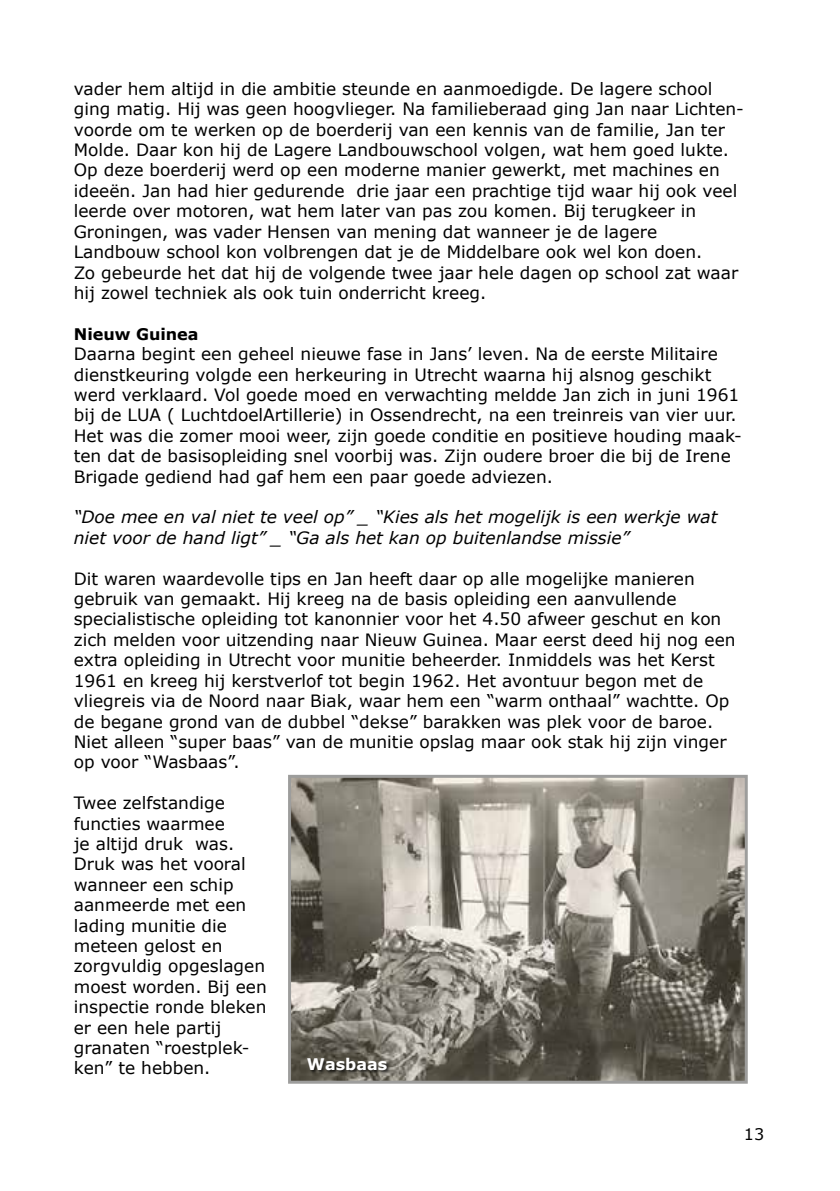
<style>
.page{position:relative;width:840px;height:1191px;background:#fff}
.page>*{position:absolute;margin:0;border:0;box-sizing:border-box;transform-origin:0 0}
.t1{font:17px/20.4px "Verdana";color:#000}
.t2{font:italic 17px/20.4px "Verdana";color:#000}
.t3{font:700 16px "Verdana";color:#000}
.t4{font:700 16px "Verdana";color:#fff}
.t5{font:16px "Verdana";color:#000}
</style>
<div class="page">
<img style="left:292px;top:779px;width:451px;height:300px">
<div style="left:288px;top:775px;width:459px;height:308px;border:3px solid #9d9d9c"></div>
<div style="left:307px;top:1057px;width:84px;height:17px;background:#000;opacity:.75"></div>
<p class="t1" style="left:74px;top:79px;width:671px">vader hem altijd in die ambitie steunde en aanmoedigde. De lagere school ging matig. Hij was geen hoogvlieger. Na familieberaad ging Jan naar Lichten&shy;voorde om te werken op de boerderij van een kennis van de familie, Jan ter Molde. Daar kon hij de Lagere Landbouwschool volgen, wat hem goed lukte.<br>Op deze boerderij werd op een moderne manier gewerkt, met machines en ideeën. Jan had hier gedurende drie jaar een prachtige tijd waar hij ook veel leerde over motoren, wat hem later van pas zou komen. Bij terugkeer in Groningen, was vader Hensen van mening dat wanneer je de lagere Landbouw school kon volbrengen dat je de Middelbare ook wel kon doen.<br>Zo gebeurde het dat hij de volgende twee jaar hele dagen op school zat waar hij zowel techniek als ook tuin onderricht kreeg.</p>
<p class="t3" style="left:74px;top:323px;width:126px">Nieuw Guinea</p>
<p class="t1" style="left:74px;top:344px;width:669px">Daarna begint een geheel nieuwe fase in Jans’ leven. Na de eerste Militaire dienstkeuring volgde een herkeuring in Utrecht waarna hij alsnog geschikt werd verklaard. Vol goede moed en verwachting meldde Jan zich in juni 1961 bij de LUA ( LuchtdoelArtillerie) in Ossendrecht, na een treinreis van vier uur.<br>Het was die zomer mooi weer, zijn goede conditie en positieve houding maak&shy;ten dat de basisopleiding snel voorbij was. Zijn oudere broer die bij de Irene Brigade gediend had gaf hem een paar goede adviezen.</p>
<p class="t2" style="left:74px;top:507px;width:645px">“Doe mee en val niet te veel op” _ “Kies als het mogelijk is een werkje wat niet voor de hand ligt” _ “Ga als het kan op buitenlandse missie”</p>
<p class="t1" style="left:74px;top:568px;width:663px">Dit waren waardevolle tips en Jan heeft daar op alle mogelijke manieren gebruik van gemaakt. Hij kreeg na de basis opleiding een aanvullende specialistische opleiding tot kanonnier voor het 4.50 afweer geschut en kon zich melden voor uitzending naar Nieuw Guinea. Maar eerst deed hij nog een extra opleiding in Utrecht voor munitie beheerder. Inmiddels was het Kerst 1961 en kreeg hij kerstverlof tot begin 1962. Het avontuur begon met de vliegreis via de Noord naar Biak, waar hem een “warm onthaal” wachtte. Op de begane grond van de dubbel “dekse” barakken was plek voor de baroe.<br>Niet alleen “super baas” van de munitie opslag maar ook stak hij zijn vinger op voor “Wasbaas”.</p>
<p class="t1" style="left:74px;top:793px;width:194px">Twee zelfstandige functies waarmee<br>je altijd druk was.<br>Druk was het vooral wanneer een schip aanmeerde met een lading munitie die meteen gelost en zorgvuldig opgeslagen moest worden. Bij een inspectie ronde bleken er een hele partij granaten “roestplek&shy;ken” te hebben.</p>
<p class="t4" style="left:307px;top:1053px;width:82px">Wasbaas</p>
<p class="t5" style="left:743px;top:1124px;width:22px">13</p>
</div>
